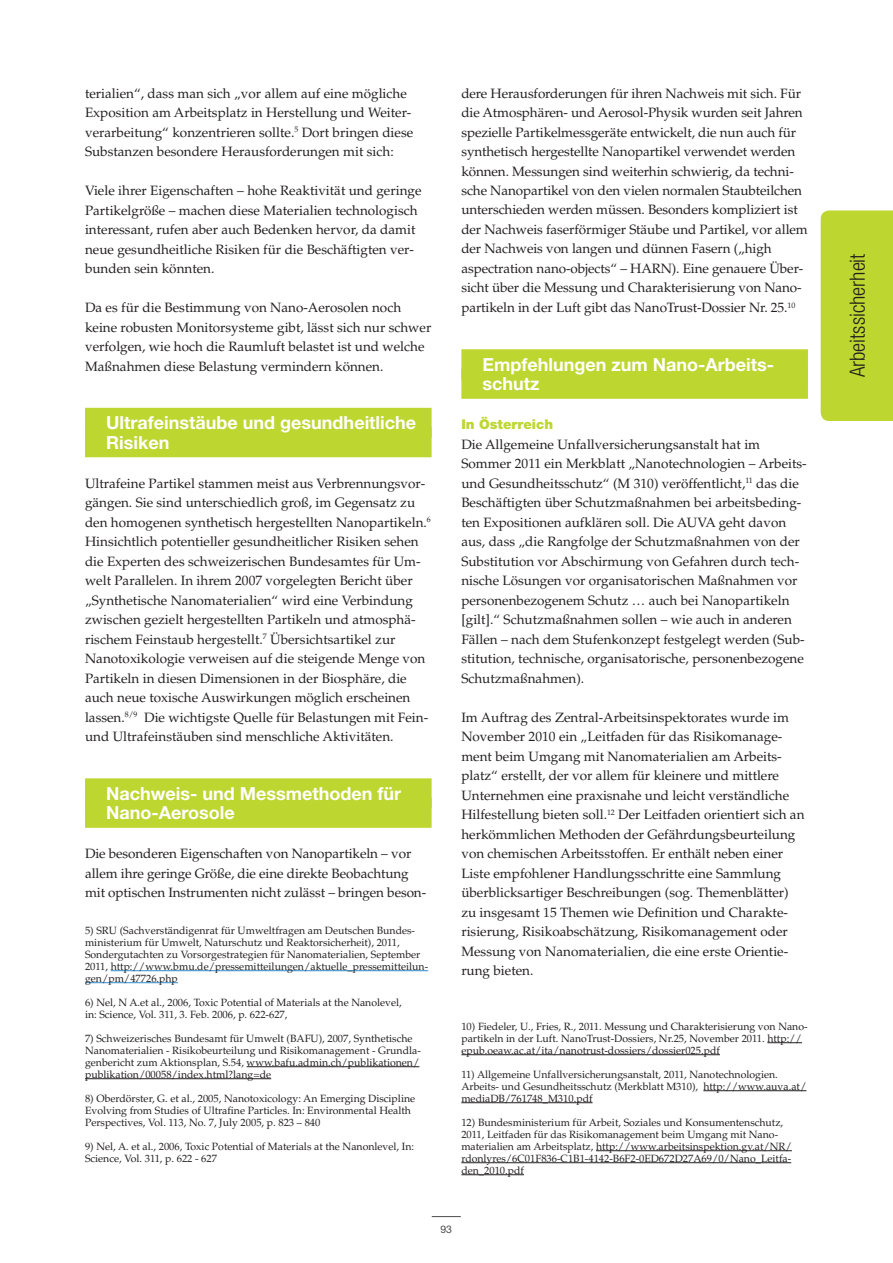
<style>
.page{position:relative;width:893px;height:1263px;background:#fff}
.page>*{position:absolute;margin:0;border:0;box-sizing:border-box;transform-origin:0 0}
.t1{font:300 condensed 21px "Helvetica Neue LT Std";color:#231f20}
.Headline_3_grün{font:700 18px "Helvetica Neue LT Std";color:#fff}
.fliesstext{font:13.5px/19.5px "Palatino LT Std";color:#231f20}
.Zwischenheader_grün{font:900 13.5px "Helvetica Neue LT Std";color:#bed630}
.Fußnote{font:10.5px/12px "Palatino LT Std";color:#231f20}
.t2{font:10.5px "Helvetica Neue LT Std";color:#4b4c4d}
</style>
<div class="page">
<svg style="left:432px;top:1216px;width:29px;height:1px"></svg>
<div style="left:461px;top:349px;width:347px;height:30px;background:#bed630"></div>
<div style="left:461px;top:369px;width:347px;height:30px;background:#bed630"></div>
<div style="left:85px;top:408px;width:347px;height:30px;background:#bed630"></div>
<div style="left:85px;top:427px;width:347px;height:30px;background:#bed630"></div>
<div style="left:85px;top:778px;width:347px;height:30px;background:#bed630"></div>
<div style="left:85px;top:798px;width:347px;height:30px;background:#bed630"></div>
<div style="left:821px;top:210px;width:72px;height:211px;background:#bed630"></div>
<hr style="left:111px;top:970px;width:317px;height:1px;background:#2e8ccb">
<hr style="left:85px;top:982px;width:93px;height:1px;background:#2e8ccb">
<hr style="left:247px;top:1066px;width:172px;height:1px;background:#231f20">
<hr style="left:85px;top:1078px;width:186px;height:1px;background:#231f20">
<hr style="left:767px;top:1042px;width:35px;height:1px;background:#231f20">
<hr style="left:461px;top:1054px;width:259px;height:1px;background:#231f20">
<hr style="left:703px;top:1090px;width:103px;height:1px;background:#231f20">
<hr style="left:461px;top:1102px;width:132px;height:1px;background:#231f20">
<hr style="left:596px;top:1150px;width:196px;height:1px;background:#231f20">
<hr style="left:461px;top:1162px;width:330px;height:1px;background:#231f20">
<hr style="left:461px;top:1174px;width:63px;height:1px;background:#231f20">
<p class="fliesstext" style="left:85px;top:83px;width:330px">terialien“, dass man sich „vor allem auf eine mögliche Exposition am Arbeitsplatz in Herstellung und Weiter&shy;verarbeitung“ konzentrieren sollte.<sup>5</sup> Dort bringen diese Substanzen besondere Herausforderungen mit sich:</p>
<p class="fliesstext" style="left:85px;top:181px;width:338px">Viele ihrer Eigenschaften – hohe Reaktivität und geringe Partikelgröße – machen diese Materialien technologisch interessant, rufen aber auch Bedenken hervor, da damit neue gesundheitliche Risiken für die Beschäftigten ver&shy;bunden sein könnten.</p>
<p class="fliesstext" style="left:85px;top:298px;width:348px">Da es für die Bestimmung von Nano-Aerosolen noch keine robusten Monitorsysteme gibt, lässt sich nur schwer verfolgen, wie hoch die Raumluft belastet ist und welche Maßnahmen diese Belastung vermindern können.</p>
<p class="Headline_3_grün" style="left:106px;top:411px;width:311px">Ultrafeinstäube und gesundheitliche</p>
<p class="Headline_3_grün" style="left:106px;top:431px;width:65px">Risiken</p>
<p class="fliesstext" style="left:85px;top:473px;width:347px">Ultrafeine Partikel stammen meist aus Verbrennungsvor&shy;gängen. Sie sind unterschiedlich groß, im Gegensatz zu den homogenen synthetisch hergestellten Nanopartikeln.<sup>6<br></sup>Hinsichtlich potentieller gesundheitlicher Risiken sehen die Experten des schweizerischen Bundesamtes für Um&shy;welt Parallelen. In ihrem 2007 vorgelegten Bericht über „Synthetische Nanomaterialien“ wird eine Verbindung zwischen gezielt hergestellten Partikeln und atmosphä&shy;rischem Feinstaub hergestellt.<sup>7</sup> Übersichtsartikel zur Nanotoxikologie verweisen auf die steigende Menge von Partikeln in diesen Dimensionen in der Biosphäre, die auch neue toxische Auswirkungen möglich erscheinen lassen.<sup>8/9</sup> Die wichtigste Quelle für Belastungen mit Fein&shy;und Ultrafeinstäuben sind menschliche Aktivitäten.</p>
<p class="Headline_3_grün" style="left:106px;top:782px;width:296px">Nachweis- und Messmethoden für</p>
<p class="Headline_3_grün" style="left:106px;top:801px;width:130px">Nano-Aerosole</p>
<p class="fliesstext" style="left:85px;top:844px;width:343px">Die besonderen Eigenschaften von Nanopartikeln – vor allem ihre geringe Größe, die eine direkte Beobachtung mit optischen Instrumenten nicht zulässt – bringen beson-</p>
<p class="Fußnote" style="left:85px;top:924px;width:345px">5) SRU (Sachverständigenrat für Umweltfragen am Deutschen Bundes&shy;ministerium für Umwelt, Naturschutz und Reaktorsicherheit), 2011, Sondergutachten zu Vorsorgestrategien für Nanomaterialien, September 2011, http://www.bmu.de/pressemitteilungen/aktuelle_pressemitteilun&shy;gen/pm/47726.php</p>
<p class="Fußnote" style="left:85px;top:996px;width:318px">6) Nel, N A.et al., 2006, Toxic Potential of Materials at the Nanolevel,</p>
<p class="Fußnote" style="left:85px;top:1008px;width:204px">in: Science, Vol. 311, 3. Feb. 2006, p. 622-627,</p>
<p class="Fußnote" style="left:85px;top:1032px;width:337px">7) Schweizerisches Bundesamt für Umwelt (BAFU), 2007, Synthetische Nanomaterialien - Risikobeurteilung und Risikomanagement - Grundla&shy;genbericht zum Aktionsplan, S.54, www.bafu.admin.ch/publikationen/ publikation/00058/index.html?lang=de</p>
<p class="Fußnote" style="left:85px;top:1092px;width:332px">8) Oberdörster, G. et al., 2005, Nanotoxicology: An Emerging Discipline<br>Evolving from Studies of Ultrafine Particles. In: Environmental Health<br>Perspectives, Vol. 113, No. 7, July 2005, p. 823 – 840</p>
<p class="Fußnote" style="left:85px;top:1140px;width:331px">9) Nel, A. et al., 2006, Toxic Potential of Materials at the Nanonlevel, In:<br>Science, Vol. 311, p. 622 - 627</p>
<p class="fliesstext" style="left:461px;top:83px;width:348px">dere Herausforderungen für ihren Nachweis mit sich. Für die Atmosphären- und Aerosol-Physik wurden seit Jahren spezielle Partikelmessgeräte entwickelt, die nun auch für synthetisch hergestellte Nanopartikel verwendet werden können. Messungen sind weiterhin schwierig, da techni&shy;sche Nanopartikel von den vielen normalen Staubteilchen unterschieden werden müssen. Besonders kompliziert ist der Nachweis faserförmiger Stäube und Partikel, vor allem der Nachweis von langen und dünnen Fasern („high aspectration nano-objects“ – HARN). Eine genauere Über&shy;sicht über die Messung und Charakterisierung von Nano&shy;partikeln in der Luft gibt das NanoTrust-Dossier Nr. 25.<sup>10</sup></p>
<p class="Headline_3_grün" style="left:483px;top:353px;width:293px">Empfehlungen zum Nano-Arbeits-</p>
<p class="Headline_3_grün" style="left:483px;top:372px;width:59px">schutz</p>
<p class="Zwischenheader_grün" style="left:461px;top:416px;width:93px">In Österreich</p>
<p class="fliesstext" style="left:461px;top:434px;width:347px">Die Allgemeine Unfallversicherungsanstalt hat im Sommer 2011 ein Merkblatt „Nanotechnologien – Arbeits&shy;und Gesundheitsschutz“ (M 310) veröffentlicht,<sup>11</sup> das die Beschäftigten über Schutzmaßnahmen bei arbeitsbeding&shy;ten Expositionen aufklären soll. Die AUVA geht davon aus, dass „die Rangfolge der Schutzmaßnahmen von der Substitution vor Abschirmung von Gefahren durch tech&shy;nische Lösungen vor organisatorischen Maßnahmen vor personenbezogenem Schutz … auch bei Nanopartikeln [gilt].“ Schutzmaßnahmen sollen – wie auch in anderen Fällen – nach dem Stufenkonzept festgelegt werden (Sub&shy;stitution, technische, organisatorische, personenbezogene Schutzmaßnahmen).</p>
<p class="fliesstext" style="left:461px;top:707px;width:345px">Im Auftrag des Zentral-Arbeitsinspektorates wurde im November 2010 ein „Leitfaden für das Risikomanage&shy;ment beim Umgang mit Nanomaterialien am Arbeits&shy;platz“ erstellt, der vor allem für kleinere und mittlere Unternehmen eine praxisnahe und leicht verständliche Hilfestellung bieten soll.<sup>12</sup> Der Leitfaden orientiert sich an herkömmlichen Methoden der Gefährdungsbeurteilung von chemischen Arbeitsstoffen. Er enthält neben einer Liste empfohlener Handlungsschritte eine Sammlung überblicksartiger Beschreibungen (sog. Themenblätter) zu insgesamt 15 Themen wie Definition und Charakte&shy;risierung, Risikoabschätzung, Risikomanagement oder Messung von Nanomaterialien, die eine erste Orientie&shy;rung bieten.</p>
<p class="Fußnote" style="left:461px;top:1020px;width:348px">10) Fiedeler, U., Fries, R., 2011. Messung und Charakterisierung von Nano&shy;partikeln in der Luft. NanoTrust-Dossiers, Nr.25, November 2011. http:// epub.oeaw.ac.at/ita/nanotrust-dossiers/dossier025.pdf</p>
<p class="Fußnote" style="left:461px;top:1068px;width:347px">11) Allgemeine Unfallversicherungsanstalt, 2011, Nanotechnologien.<br>Arbeits- und Gesundheitsschutz (Merkblatt M310), http://www.auva.at/ mediaDB/761748_M310.pdf</p>
<p class="Fußnote" style="left:461px;top:1116px;width:332px">12) Bundesministerium für Arbeit, Soziales und Konsumentenschutz, 2011, Leitfaden für das Risikomanagement beim Umgang mit Nano&shy;materialien am Arbeitsplatz, http://www.arbeitsinspektion.gv.at/NR/ rdonlyres/6C01F836-C1B1-4142-B6F2-0ED672D27A69/0/Nano_Leitfa&shy;den_2010.pdf</p>
<p class="t2" style="left:440px;top:1223px;width:13px">93</p>
<p class="t1" style="left:845px;top:377px;width:125px;rotate:-90deg">Arbeitssicherheit</p>
</div>
